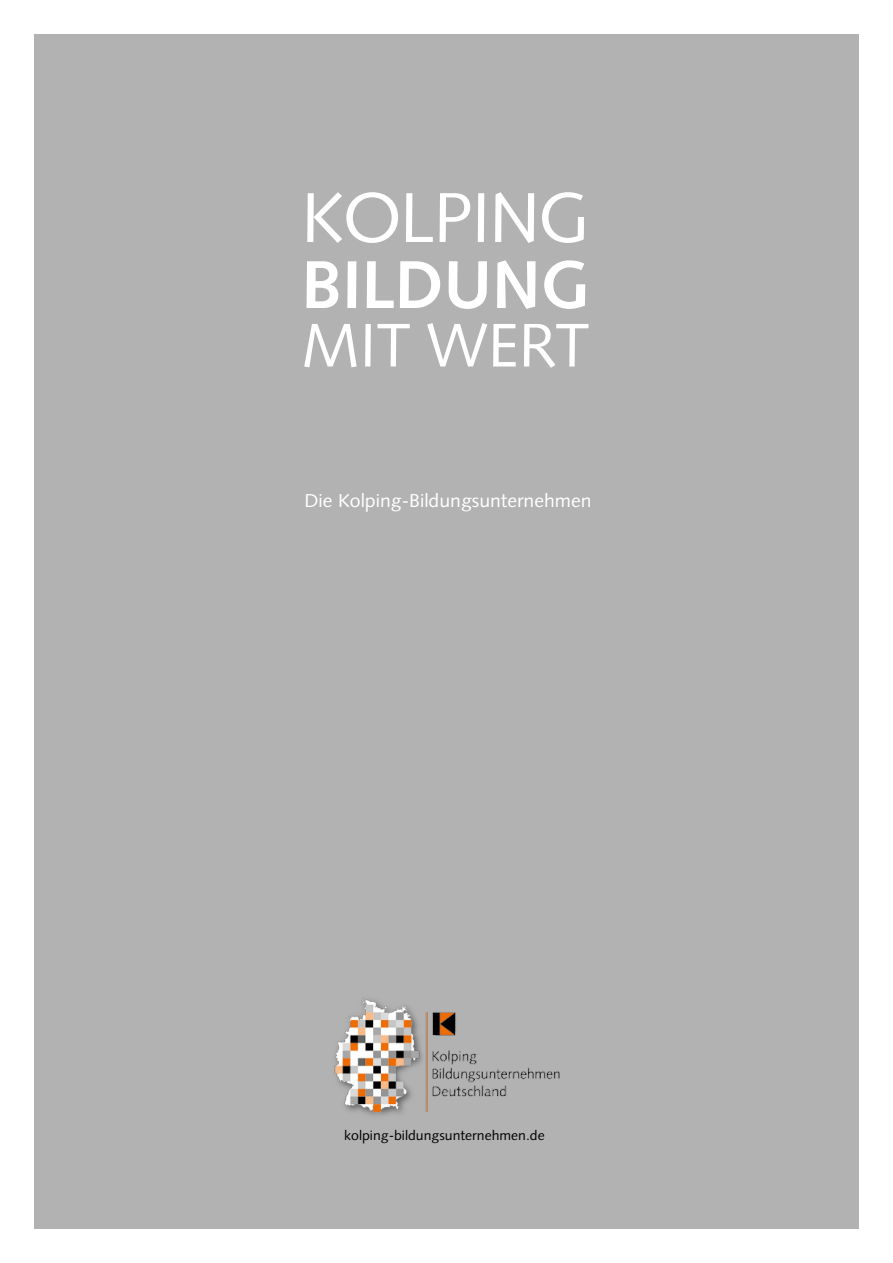
<style>
.page{position:relative;width:893px;height:1263px;background:#fff}
.page>*{position:absolute;margin:0;border:0;box-sizing:border-box;transform-origin:0 0}
.t1{font:70.5px "Syntax";letter-spacing:-.025em;color:#fff}
.t2{font:700 67.5px "Syntax";color:#fff}
.t3{font:61.5px "Syntax";color:#fff}
.t4{font:18.6px "Syntax";color:#fff;scale:1.04 1}
.t5{font:13.5px "Syntax";color:#000;scale:1.04 1}
</style>
<div class="page">
<div style="left:34px;top:34px;width:825px;height:1195px;background:#b3b2b2"></div>
<img style="left:334px;top:997px;width:226px;height:118px">
<h1 class="t1" style="left:301px;top:176px;width:289px">KOLPING</h1>
<h2 class="t2" style="left:301px;top:246px;width:289px">BILDUNG</h2>
<h3 class="t3" style="left:301px;top:309px;width:290px">MIT WERT</h3>
<h3 class="t4" style="left:305px;top:490px;width:277px">Die Kolping-Bildungsunternehmen</h3>
<p class="t5" style="left:344px;top:1127px;width:194px">kolping-bildungsunternehmen.de</p>
</div>
